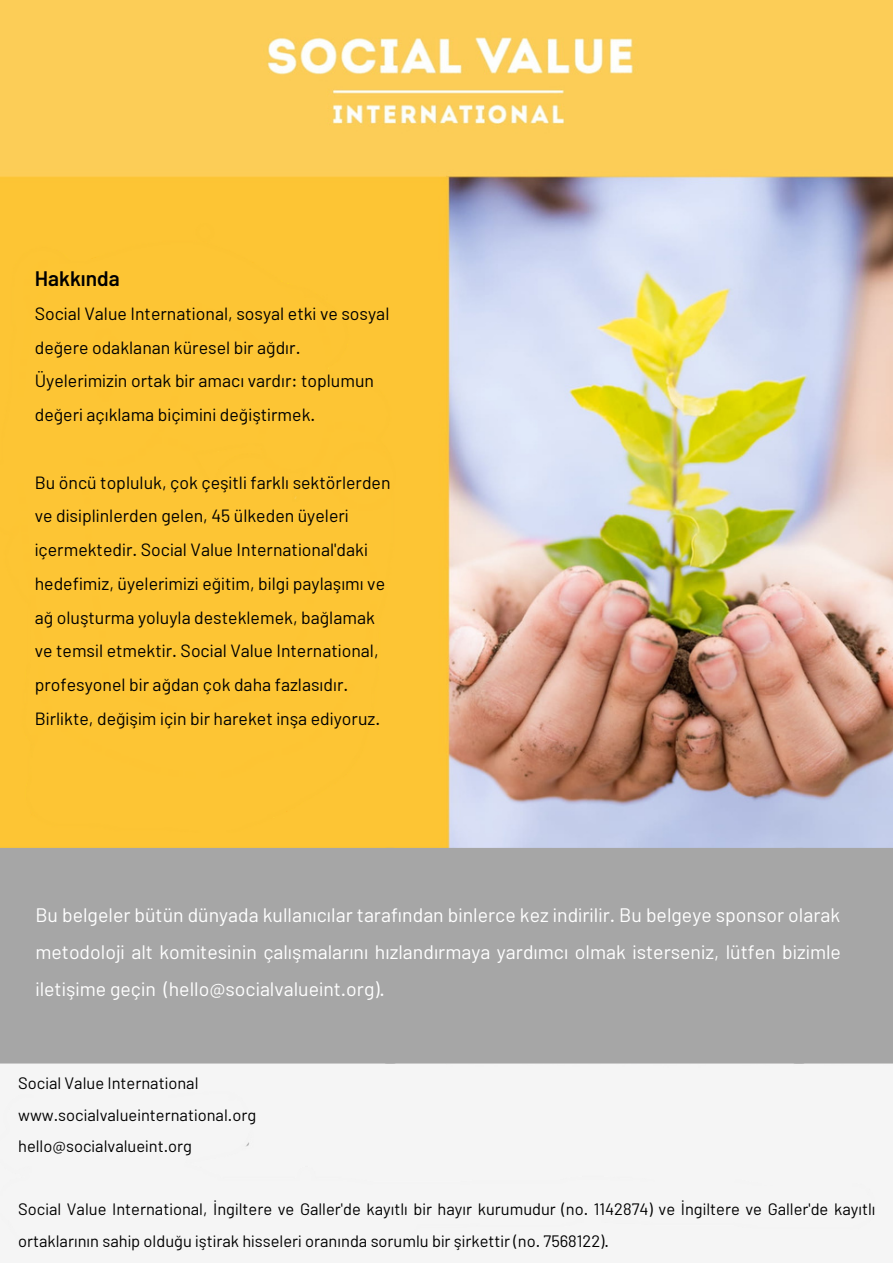
<style>
.page{position:relative;width:893px;height:1264px;background:#fff}
.page>*{position:absolute;margin:0;border:0;box-sizing:border-box;transform-origin:0 0}
.t1{font:600 21px "Barlow";color:#000}
.t2{font:19.5px/37px "Barlow";color:#fff;text-align:justify}
.t3{font:17.7px/33.8px "Barlow";color:#000}
.t4{font:16.5px/31.5px "Barlow";color:#000}
</style>
<div class="page">
<img style="left:0;top:0;width:892px;height:1250px">
<div style="left:1px;top:223px;width:394px;height:609px;background:#fdc534"></div>
<div style="left:1px;top:1091px;width:874px;height:157px;background:#f5f5f5"></div>
<div style="left:804px;top:847px;width:88px;height:216px;background:#a6a6a6"></div>
<div style="left:378px;top:847px;width:432px;height:216px;background:#a6a6a6;border-radius:9px"></div>
<div style="left:0;top:847px;width:401px;height:216px;background:#a6a6a6"></div>
<p class="t1" style="left:35px;top:265px;width:87px">Hakkında</p>
<p class="t3" style="left:35px;top:296px;width:356px">Social Value International, sosyal etki ve sosyal değere odaklanan küresel bir ağdır.<br>Üyelerimizin ortak bir amacı vardır: toplumun değeri açıklama biçimini değiştirmek.</p>
<p class="t3" style="left:35px;top:464px;width:357px">Bu öncü topluluk, çok çeşitli farklı sektörlerden ve disiplinlerden gelen, 45 ülkeden üyeleri içermektedir. Social Value International'daki hedefimiz, üyelerimizi eğitim, bilgi paylaşımı ve ağ oluşturma yoluyla desteklemek, bağlamak ve temsil etmektir. Social Value International, profesyonel bir ağdan çok daha fazlasıdır.<br>Birlikte, değişim için bir hareket inşa ediyoruz.</p>
<p class="t2" style="left:35px;top:895px;width:807px">Bu belgeler bütün dünyada kullanıcılar tarafından binlerce kez indirilir. Bu belgeye sponsor olarak metodoloji alt komitesinin çalışmalarını hızlandırmaya yardımcı olmak isterseniz, lütfen bizimle iletişime geçin (hello@socialvalueint.org).</p>
<p class="t4" style="left:18px;top:1067px;width:239px">Social Value International www.socialvalueinternational.org hello@socialvalueint.org</p>
<p class="t4" style="left:18px;top:1192px;width:858px">Social Value International, İngiltere ve Galler'de kayıtlı bir hayır kurumudur (no. 1142874) ve İngiltere ve Galler'de kayıtlı ortaklarının sahip olduğu iştirak hisseleri oranında sorumlu bir şirkettir (no. 7568122).</p>
</div>
